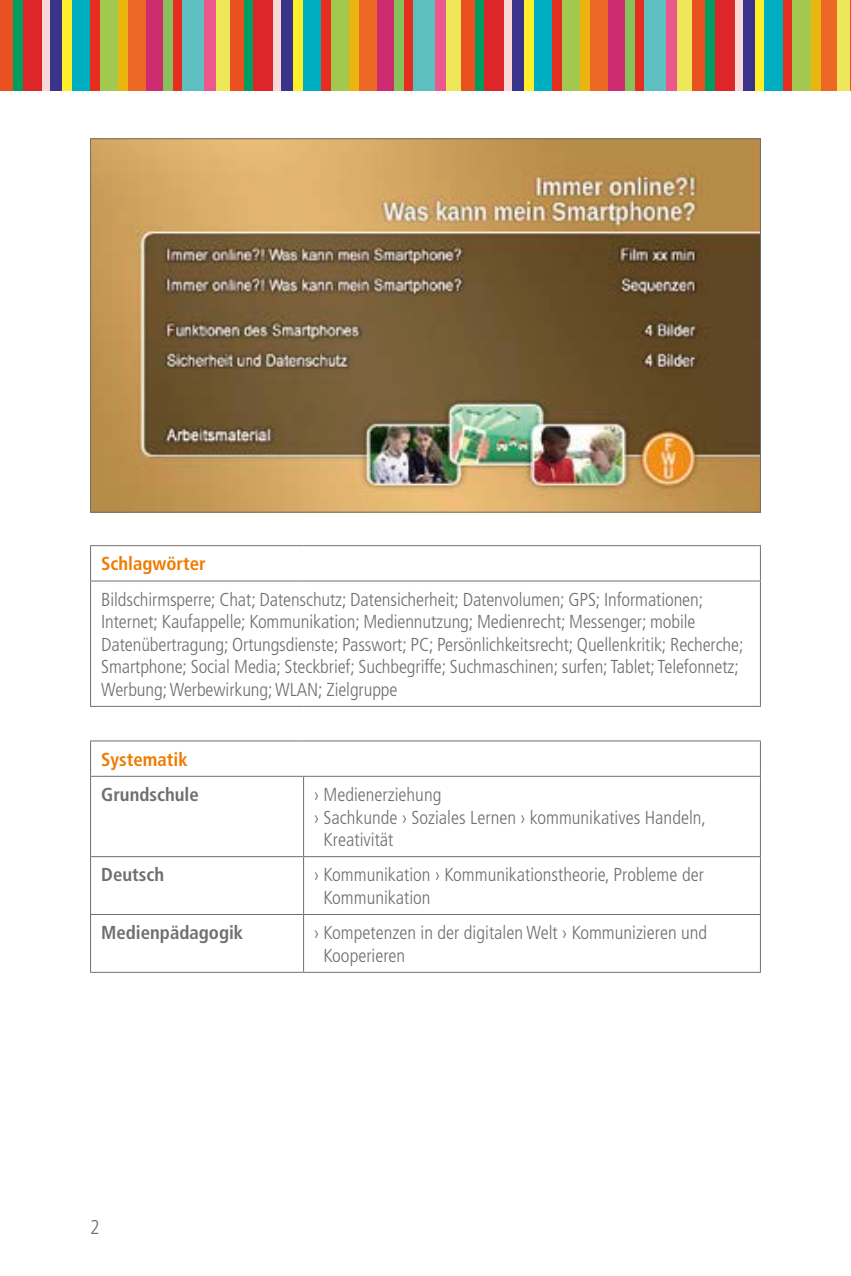
<style>
.page{position:relative;width:851px;height:1276px;background:#fff}
.page>*{position:absolute;margin:0;border:0;box-sizing:border-box;transform-origin:0 0}
.t1{font:300 condensed 20px "Frutiger LT Std";color:#6f6f6e}
.t2{font:300 condensed 18.75px/22.5px "Frutiger LT Std";letter-spacing:-.005em;color:#6f6f6e}
.t3{font:700 condensed 18.75px "Frutiger LT Std";color:#6f6f6e}
.t4{font:700 condensed 18.75px "Frutiger LT Std";color:#ef7b00}
</style>
<div class="page">
<div style="left:0;top:0;width:13px;height:90px;background:#e95120"></div>
<div style="left:13px;top:0;width:10px;height:90px;background:#009d61"></div>
<div style="left:23px;top:0;width:19px;height:90px;background:#dc2629"></div>
<div style="left:42px;top:0;width:9px;height:90px;background:#f9d9d8"></div>
<div style="left:51px;top:0;width:11px;height:90px;background:#39338a"></div>
<div style="left:62px;top:0;width:10px;height:90px;background:#ffee2a"></div>
<div style="left:72px;top:0;width:18px;height:90px;background:#00aec2"></div>
<div style="left:90px;top:0;width:10px;height:90px;background:#e52e1f"></div>
<div style="left:100px;top:0;width:18px;height:90px;background:#a3c850"></div>
<div style="left:118px;top:0;width:10px;height:90px;background:#ebb510"></div>
<div style="left:128px;top:0;width:18px;height:90px;background:#ed6825"></div>
<div style="left:146px;top:0;width:17px;height:90px;background:#cd2c70"></div>
<div style="left:163px;top:0;width:10px;height:90px;background:#88c05b"></div>
<div style="left:173px;top:0;width:10px;height:90px;background:#e52e1f"></div>
<div style="left:183px;top:0;width:21px;height:90px;background:#5dbfbf"></div>
<div style="left:204px;top:0;width:11px;height:90px;background:#eb598c"></div>
<div style="left:215px;top:0;width:15px;height:90px;background:#efe75a"></div>
<div style="left:230px;top:0;width:14px;height:90px;background:#e95120"></div>
<div style="left:244px;top:0;width:9px;height:90px;background:#009d61"></div>
<div style="left:253px;top:0;width:20px;height:90px;background:#dc2629"></div>
<div style="left:273px;top:0;width:8px;height:90px;background:#f9d9d8"></div>
<div style="left:281px;top:0;width:12px;height:90px;background:#39338a"></div>
<div style="left:293px;top:0;width:10px;height:90px;background:#ffee2a"></div>
<div style="left:303px;top:0;width:18px;height:90px;background:#00aec2"></div>
<div style="left:321px;top:0;width:10px;height:90px;background:#e52e1f"></div>
<div style="left:331px;top:0;width:18px;height:90px;background:#a3c850"></div>
<div style="left:349px;top:0;width:10px;height:90px;background:#ebb510"></div>
<div style="left:359px;top:0;width:18px;height:90px;background:#ed6825"></div>
<div style="left:377px;top:0;width:16px;height:90px;background:#cd2c70"></div>
<div style="left:393px;top:0;width:10px;height:90px;background:#88c05b"></div>
<div style="left:403px;top:0;width:10px;height:90px;background:#e52e1f"></div>
<div style="left:413px;top:0;width:22px;height:90px;background:#5dbfbf"></div>
<div style="left:435px;top:0;width:11px;height:90px;background:#eb598c"></div>
<div style="left:446px;top:0;width:15px;height:90px;background:#efe75a"></div>
<div style="left:461px;top:0;width:13px;height:90px;background:#e95120"></div>
<div style="left:474px;top:0;width:10px;height:90px;background:#009d61"></div>
<div style="left:484px;top:0;width:20px;height:90px;background:#dc2629"></div>
<div style="left:504px;top:0;width:8px;height:90px;background:#f9d9d8"></div>
<div style="left:512px;top:0;width:12px;height:90px;background:#39338a"></div>
<div style="left:524px;top:0;width:10px;height:90px;background:#ffee2a"></div>
<div style="left:534px;top:0;width:18px;height:90px;background:#00aec2"></div>
<div style="left:552px;top:0;width:10px;height:90px;background:#e52e1f"></div>
<div style="left:562px;top:0;width:18px;height:90px;background:#a3c850"></div>
<div style="left:580px;top:0;width:10px;height:90px;background:#ebb510"></div>
<div style="left:590px;top:0;width:18px;height:90px;background:#ed6825"></div>
<div style="left:608px;top:0;width:16px;height:90px;background:#cd2c70"></div>
<div style="left:624px;top:0;width:10px;height:90px;background:#88c05b"></div>
<div style="left:634px;top:0;width:10px;height:90px;background:#e52e1f"></div>
<div style="left:644px;top:0;width:21px;height:90px;background:#5dbfbf"></div>
<div style="left:665px;top:0;width:12px;height:90px;background:#eb598c"></div>
<div style="left:677px;top:0;width:15px;height:90px;background:#efe75a"></div>
<div style="left:692px;top:0;width:13px;height:90px;background:#e95120"></div>
<div style="left:705px;top:0;width:10px;height:90px;background:#009d61"></div>
<div style="left:715px;top:0;width:20px;height:90px;background:#dc2629"></div>
<div style="left:735px;top:0;width:8px;height:90px;background:#f9d9d8"></div>
<div style="left:743px;top:0;width:11px;height:90px;background:#39338a"></div>
<div style="left:754px;top:0;width:10px;height:90px;background:#ffee2a"></div>
<div style="left:764px;top:0;width:18px;height:90px;background:#00aec2"></div>
<div style="left:782px;top:0;width:10px;height:90px;background:#e52e1f"></div>
<div style="left:792px;top:0;width:18px;height:90px;background:#a3c850"></div>
<div style="left:810px;top:0;width:10px;height:90px;background:#ebb510"></div>
<div style="left:820px;top:0;width:18px;height:90px;background:#ed6825"></div>
<div style="left:836px;top:0;width:14px;height:90px;background:#efe75a"></div>
<hr style="left:850px;top:0;width:1px;height:90px;background:#e95120">
<img style="left:92px;top:140px;width:666px;height:370px">
<hr style="left:90px;top:545px;width:213px;height:1px;background:#6f6f6e">
<hr style="left:90px;top:546px;width:1px;height:34px;background:#6f6f6e">
<hr style="left:303px;top:545px;width:457px;height:1px;background:#6f6f6e">
<hr style="left:759px;top:546px;width:1px;height:34px;background:#6f6f6e">
<hr style="left:90px;top:580px;width:213px;height:1px;background:#6f6f6e">
<hr style="left:90px;top:581px;width:1px;height:125px;background:#6f6f6e">
<hr style="left:303px;top:580px;width:457px;height:1px;background:#6f6f6e">
<hr style="left:759px;top:581px;width:1px;height:125px;background:#6f6f6e">
<hr style="left:90px;top:706px;width:213px;height:1px;background:#6f6f6e">
<hr style="left:303px;top:706px;width:457px;height:1px;background:#6f6f6e">
<hr style="left:90px;top:740px;width:213px;height:1px;background:#6f6f6e">
<hr style="left:90px;top:741px;width:1px;height:35px;background:#6f6f6e">
<hr style="left:303px;top:740px;width:457px;height:1px;background:#6f6f6e">
<hr style="left:759px;top:741px;width:1px;height:35px;background:#6f6f6e">
<hr style="left:90px;top:776px;width:213px;height:1px;background:#6f6f6e">
<hr style="left:90px;top:777px;width:1px;height:79px;background:#6f6f6e">
<hr style="left:303px;top:776px;width:457px;height:1px;background:#6f6f6e">
<hr style="left:303px;top:777px;width:1px;height:79px;background:#6f6f6e">
<hr style="left:759px;top:777px;width:1px;height:79px;background:#6f6f6e">
<hr style="left:90px;top:856px;width:213px;height:1px;background:#6f6f6e">
<hr style="left:90px;top:857px;width:1px;height:57px;background:#6f6f6e">
<hr style="left:303px;top:856px;width:457px;height:1px;background:#6f6f6e">
<hr style="left:303px;top:857px;width:1px;height:57px;background:#6f6f6e">
<hr style="left:759px;top:857px;width:1px;height:57px;background:#6f6f6e">
<hr style="left:90px;top:914px;width:213px;height:1px;background:#6f6f6e">
<hr style="left:90px;top:915px;width:1px;height:57px;background:#6f6f6e">
<hr style="left:303px;top:914px;width:457px;height:1px;background:#6f6f6e">
<hr style="left:303px;top:915px;width:1px;height:57px;background:#6f6f6e">
<hr style="left:759px;top:915px;width:1px;height:57px;background:#6f6f6e">
<hr style="left:90px;top:972px;width:213px;height:1px;background:#6f6f6e">
<hr style="left:303px;top:972px;width:457px;height:1px;background:#6f6f6e">
<p class="t4" style="left:101px;top:553px;width:106px">Schlagwörter</p>
<p class="t2" style="left:101px;top:588px;width:643px">Bildschirmsperre; Chat; Datenschutz; Datensicherheit; Datenvolumen; GPS; Informationen; Internet; Kaufappelle; Kommunikation; Mediennutzung; Medienrecht; Messenger; mobile Datenübertragung; Ortungsdienste; Passwort; PC; Persönlichkeitsrecht; Quellenkritik; Recherche; Smartphone; Social Media; Steckbrief; Suchbegriffe; Suchmaschinen; surfen; Tablet; Telefonnetz; Werbung; Werbewirkung; WLAN; Zielgruppe</p>
<p class="t4" style="left:101px;top:748px;width:88px">Systematik</p>
<p class="t3" style="left:101px;top:783px;width:99px">Grundschule</p>
<p class="t2" style="left:314px;top:783px;width:129px">› Medienerziehung</p>
<p class="t2" style="left:314px;top:806px;width:393px">› Sachkunde › Soziales Lernen › kommunikatives Handeln,</p>
<p class="t2" style="left:323px;top:828px;width:71px">Kreativität</p>
<p class="t3" style="left:101px;top:863px;width:64px">Deutsch</p>
<p class="t2" style="left:323px;top:864px;width:382px;text-indent:-9px">› Kommunikation › Kommunikationstheorie, Probleme der<br>Kommunikation</p>
<p class="t3" style="left:101px;top:921px;width:144px">Medienpädagogik</p>
<p class="t2" style="left:323px;top:921px;width:385px;text-indent:-9px">› Kompetenzen in der digitalen Welt › Kommunizieren und<br>Kooperieren</p>
<p class="t1" style="left:90px;top:1216px;width:11px">2</p>
</div>
